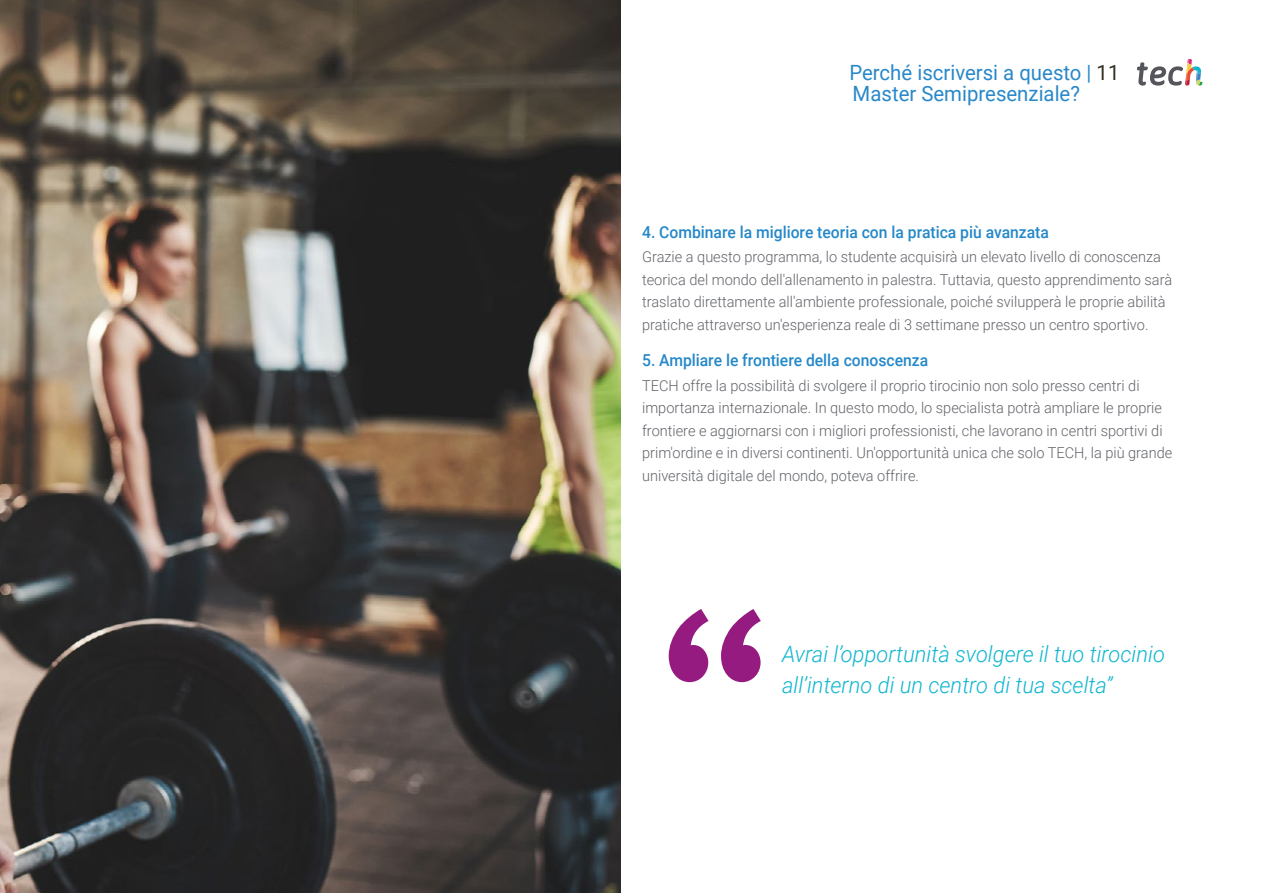
<style>
.page{position:relative;width:1263px;height:893px;background:#fff}
.page>*{position:absolute;margin:0;border:0;box-sizing:border-box;transform-origin:0 0}
.t1{font:italic 300 22.5px/31.5px "Roboto";color:#0fb6cf}
.t2{font:21px/21.8px "Roboto";color:#2988c9}
.t3{font:500 16.5px "Roboto";color:#2488c9;scale:.95 1}
.t4{font:300 15px/22.5px "Roboto";color:#61646a}
.s1{color:#312e20}
</style>
<div class="page">
<svg style="left:1137px;top:59px;width:65px;height:27px"></svg>
<img style="left:0;top:0;width:621px;height:893px">
<svg style="left:669px;top:609px;width:92px;height:73px"></svg>
<h2 class="t2" style="left:849px;top:60px;width:272px">Perché iscriversi a questo | <span class="s1">11<br></span>Master Semipresenziale?</h2>
<p class="t3" style="left:642px;top:220px;width:430px">4. Combinare la migliore teoria con la pratica più avanzata</p>
<p class="t4" style="left:642px;top:245px;width:531px">Grazie a questo programma, lo studente acquisirà un elevato livello di conoscenza teorica del mondo dell'allenamento in palestra. Tuttavia, questo apprendimento sarà traslato direttamente all'ambiente professionale, poiché svilupperà le proprie abilità pratiche attraverso un'esperienza reale di 3 settimane presso un centro sportivo.</p>
<p class="t3" style="left:642px;top:349px;width:303px">5. Ampliare le frontiere della conoscenza</p>
<p class="t4" style="left:642px;top:374px;width:532px">TECH offre la possibilità di svolgere il proprio tirocinio non solo presso centri di importanza internazionale. In questo modo, lo specialista potrà ampliare le proprie frontiere e aggiornarsi con i migliori professionisti, che lavorano in centri sportivi di prim'ordine e in diversi continenti. Un'opportunità unica che solo TECH, la più grande università digitale del mondo, poteva offrire.</p>
<h1 class="t1" style="left:782px;top:637px;width:384px">Avrai l’opportunità svolgere il tuo tirocinio all’interno di un centro di tua scelta”</h1>
</div>
